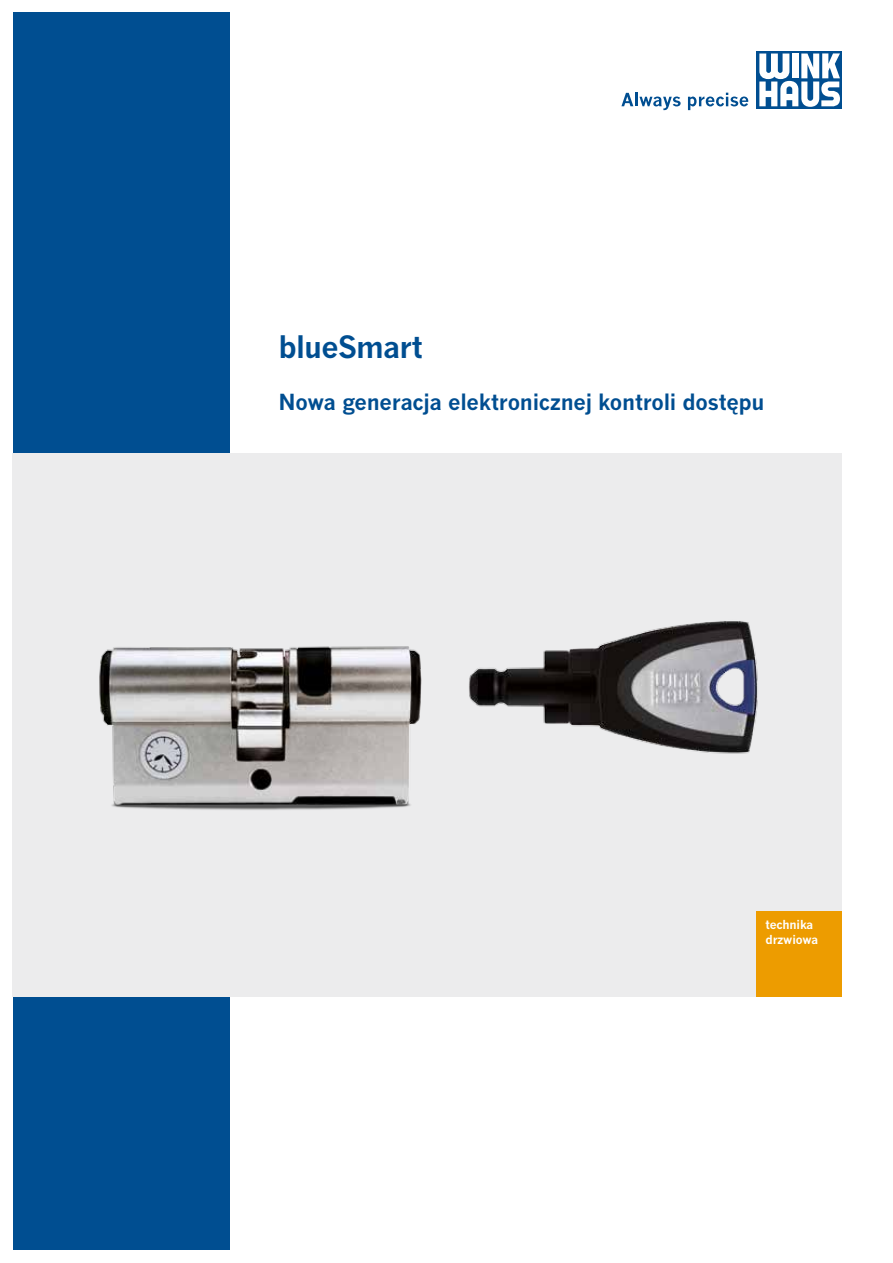
<style>
.page{position:relative;width:893px;height:1263px;background:#fff}
.page>*{position:absolute;margin:0;border:0;box-sizing:border-box;transform-origin:0 0}
.t1{font:700 30px "News Gothic MT Pro";letter-spacing:-.025em;color:#004e91}
.t2{font:700 21.75px "News Gothic MT Pro";letter-spacing:-.015em;color:#004e91}
.t3{font:700 12px/15px "News Gothic MT Pro";letter-spacing:-.01em;color:#fff}
</style>
<div class="page">
<div style="left:13px;top:13px;width:217px;height:1237px;background:#004e91"></div>
<div style="left:13px;top:453px;width:829px;height:544px;background:#ececed"></div>
<div style="left:757px;top:51px;width:85px;height:58px;background:#004e91"></div>
<svg style="left:759px;top:53px;width:81px;height:54px"></svg>
<svg style="left:621px;top:93px;width:60px;height:17px"></svg>
<svg style="left:688px;top:93px;width:60px;height:17px"></svg>
<div style="left:757px;top:912px;width:85px;height:85px;background:#ed9c00"></div>
<img style="left:99px;top:646px;width:322px;height:164px">
<img style="left:469px;top:621px;width:289px;height:133px">
<h1 class="t1" style="left:279px;top:329px;width:146px">blueSmart</h1>
<p class="t2" style="left:279px;top:388px;width:488px">Nowa generacja elektronicznej kontroli dostępu</p>
<p class="t3" style="left:765px;top:917px;width:54px">technika drzwiowa</p>
</div>
